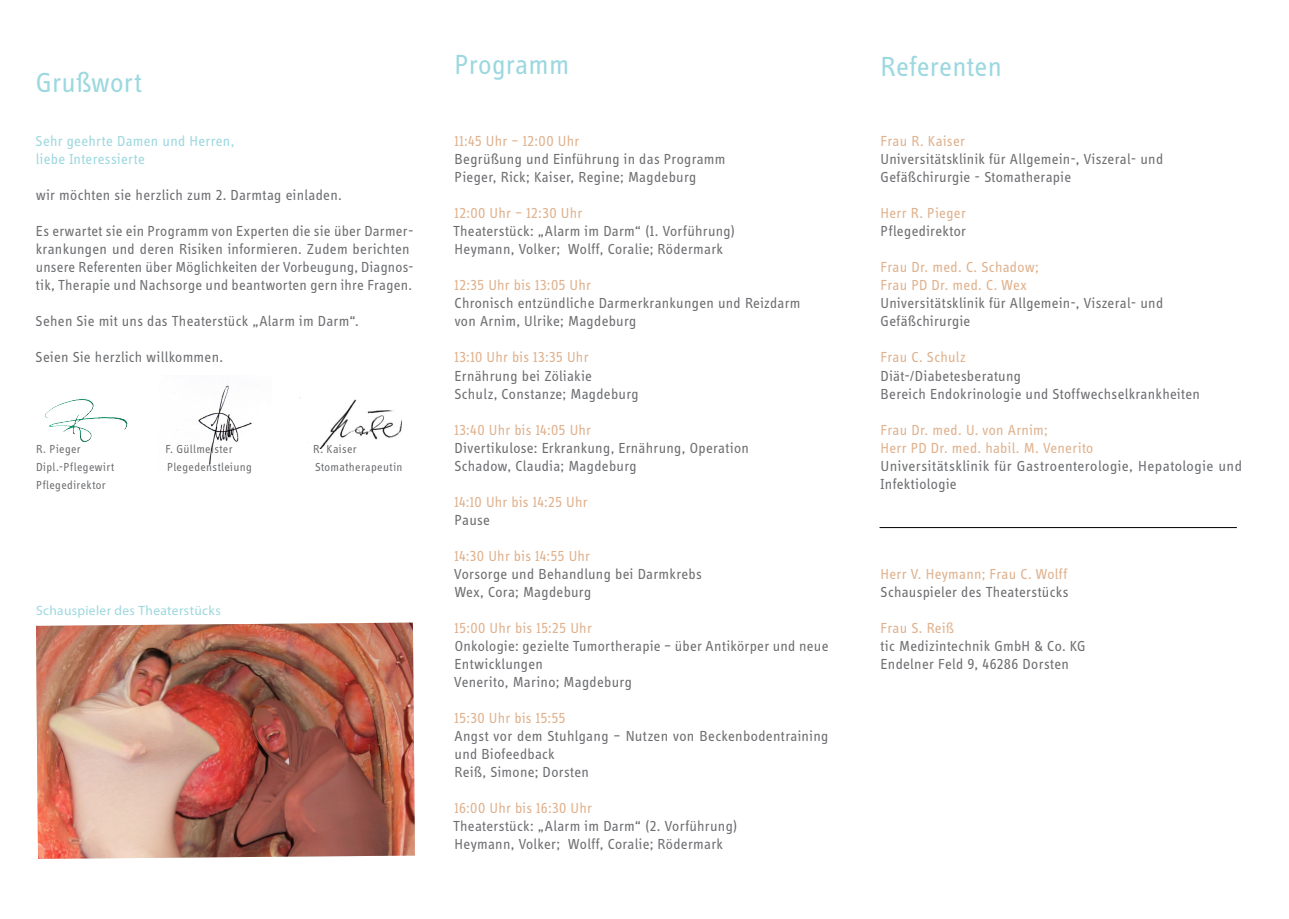
<style>
.page{position:relative;width:1289px;height:919px;background:#fff}
.page>*{position:absolute;margin:0;border:0;box-sizing:border-box;transform-origin:0 0}
.t1{font:28.5px "Info Display OT";letter-spacing:.01em;color:#9cd8df}
.t2{font:15px/18px "Info Display OT";letter-spacing:.02em;color:#6d6e71}
.t3{font:15px "Info Display OT";letter-spacing:.02em;color:#dfb18d}
.t4{font:15px "Info Display OT";letter-spacing:.02em;color:#9cd8df}
.t5{font:13.5px "Myriad Pro";letter-spacing:.025em;color:#9cd8df}
.t6{font:12px "Info Display OT";letter-spacing:.03em;color:#6d6e71}
</style>
<div class="page">
<img style="left:299px;top:397px;width:102px;height:51px">
<img style="left:177px;top:385px;width:75px;height:80px">
<img style="left:36px;top:622px;width:379px;height:236px">
<img style="left:45px;top:398px;width:83px;height:44px">
<hr style="left:879px;top:527px;width:357px;height:1px;background:#000">
<p class="t1" style="left:36px;top:66px;width:108px">Grußwort</p>
<p class="t4" style="left:36px;top:132px;width:200px">Sehr geehrte Damen und Herren,</p>
<p class="t4" style="left:36px;top:150px;width:110px">liebe Interessierte</p>
<p class="t2" style="left:36px;top:186px;width:307px">wir möchten sie herzlich zum 2. Darmtag einladen.</p>
<p class="t2" style="left:36px;top:222px;width:379px">Es erwartet sie ein Programm von Experten die sie über Darmer&shy;krankungen und deren Risiken informieren. Zudem berichten unsere Referenten über Möglichkeiten der Vorbeugung, Diagnos&shy;tik, Therapie und Nachsorge und beantworten gern ihre Fragen.</p>
<p class="t2" style="left:36px;top:312px;width:325px">Sehen Sie mit uns das Theaterstück „Alarm im Darm“.</p>
<p class="t2" style="left:36px;top:348px;width:189px">Seien Sie herzlich willkommen.</p>
<p class="t6" style="left:36px;top:441px;width:46px">R. Pieger</p>
<p class="t6" style="left:165px;top:441px;width:69px">F. Güllmeister</p>
<p class="t6" style="left:313px;top:441px;width:45px">R. Kaiser</p>
<p class="t6" style="left:36px;top:459px;width:80px">Dipl.-Pflegewirt</p>
<p class="t6" style="left:167px;top:459px;width:86px">Plegedenstleiung</p>
<p class="t6" style="left:315px;top:459px;width:89px">Stomatherapeutin</p>
<p class="t6" style="left:36px;top:477px;width:71px">Pflegedirektor</p>
<p class="t5" style="left:36px;top:601px;width:186px">Schauspieler des Theaterstücks</p>
<p class="t1" style="left:454px;top:48px;width:116px">Programm</p>
<p class="t3" style="left:454px;top:132px;width:126px">11:45 Uhr – 12:00 Uhr</p>
<p class="t2" style="left:454px;top:150px;width:272px">Begrüßung und Einführung in das Programm</p>
<p class="t2" style="left:454px;top:168px;width:243px">Pieger, Rick; Kaiser, Regine; Magdeburg</p>
<p class="t3" style="left:454px;top:204px;width:129px">12:00 Uhr – 12:30 Uhr</p>
<p class="t2" style="left:453px;top:222px;width:284px">Theaterstück: „Alarm im Darm“ (1. Vorführung)</p>
<p class="t2" style="left:454px;top:240px;width:270px">Heymann, Volker; Wolff, Coralie; Rödermark</p>
<p class="t3" style="left:454px;top:276px;width:138px">12:35 Uhr bis 13:05 Uhr</p>
<p class="t2" style="left:454px;top:294px;width:347px">Chronisch entzündliche Darmerkrankungen und Reizdarm</p>
<p class="t2" style="left:455px;top:312px;width:183px">von Arnim, Ulrike; Magdeburg</p>
<p class="t3" style="left:454px;top:348px;width:135px">13:10 Uhr bis 13:35 Uhr</p>
<p class="t2" style="left:454px;top:366px;width:139px">Ernährung bei Zöliakie</p>
<p class="t2" style="left:454px;top:384px;width:186px">Schulz, Constanze; Magdeburg</p>
<p class="t3" style="left:454px;top:420px;width:138px">13:40 Uhr bis 14:05 Uhr</p>
<p class="t2" style="left:454px;top:438px;width:296px">Divertikulose: Erkrankung, Ernährung, Operation</p>
<p class="t2" style="left:454px;top:456px;width:184px">Schadow, Claudia; Magdeburg</p>
<p class="t3" style="left:454px;top:492px;width:135px">14:10 Uhr bis 14:25 Uhr</p>
<p class="t2" style="left:454px;top:510px;width:37px">Pause</p>
<p class="t3" style="left:454px;top:546px;width:137px">14:30 Uhr bis 14:55 Uhr</p>
<p class="t2" style="left:454px;top:564px;width:249px">Vorsorge und Behandlung bei Darmkrebs</p>
<p class="t2" style="left:454px;top:582px;width:138px">Wex, Cora; Magdeburg</p>
<p class="t3" style="left:454px;top:618px;width:139px">15:00 Uhr bis 15:25 Uhr</p>
<p class="t2" style="left:454px;top:636px;width:375px">Onkologie: gezielte Tumortherapie – über Antikörper und neue<br>Entwicklungen</p>
<p class="t2" style="left:454px;top:672px;width:179px">Venerito, Marino; Magdeburg</p>
<p class="t3" style="left:454px;top:708px;width:113px">15:30 Uhr bis 15:55</p>
<p class="t2" style="left:454px;top:726px;width:375px">Angst vor dem Stuhlgang – Nutzen von Beckenbodentraining und Biofeedback</p>
<p class="t2" style="left:454px;top:762px;width:136px">Reiß, Simone; Dorsten</p>
<p class="t3" style="left:454px;top:798px;width:139px">16:00 Uhr bis 16:30 Uhr</p>
<p class="t2" style="left:453px;top:816px;width:286px">Theaterstück: „Alarm im Darm“ (2. Vorführung)</p>
<p class="t2" style="left:454px;top:834px;width:270px">Heymann, Volker; Wolff, Coralie; Rödermark</p>
<p class="t1" style="left:880px;top:50px;width:123px">Referenten</p>
<p class="t3" style="left:880px;top:132px;width:86px">Frau R. Kaiser</p>
<p class="t2" style="left:880px;top:150px;width:284px">Universitätsklinik für Allgemein-, Viszeral- und</p>
<p class="t2" style="left:880px;top:168px;width:192px">Gefäßchirurgie - Stomatherapie</p>
<p class="t3" style="left:880px;top:204px;width:87px">Herr R. Pieger</p>
<p class="t2" style="left:880px;top:222px;width:87px">Pflegedirektor</p>
<p class="t3" style="left:880px;top:258px;width:160px">Frau Dr. med. C. Schadow;</p>
<p class="t3" style="left:880px;top:276px;width:147px">Frau PD Dr. med. C. Wex</p>
<p class="t2" style="left:880px;top:294px;width:284px">Universitätsklinik für Allgemein-, Viszeral- und</p>
<p class="t2" style="left:880px;top:312px;width:91px">Gefäßchirurgie</p>
<p class="t3" style="left:880px;top:348px;width:87px">Frau C. Schulz</p>
<p class="t2" style="left:880px;top:366px;width:142px">Diät-/Diabetesberatung</p>
<p class="t2" style="left:880px;top:384px;width:321px">Bereich Endokrinologie und Stoffwechselkrankheiten</p>
<p class="t3" style="left:880px;top:420px;width:169px">Frau Dr. med. U. von Arnim;</p>
<p class="t3" style="left:880px;top:438px;width:214px">Herr PD Dr. med. habil. M. Venerito</p>
<p class="t2" style="left:880px;top:456px;width:363px">Universitätsklinik für Gastroenterologie, Hepatologie und<br>Infektiologie</p>
<p class="t3" style="left:880px;top:564px;width:188px">Herr V. Heymann; Frau C. Wolff</p>
<p class="t2" style="left:880px;top:582px;width:189px">Schauspieler des Theaterstücks</p>
<p class="t3" style="left:880px;top:618px;width:75px">Frau S. Reiß</p>
<p class="t2" style="left:880px;top:636px;width:207px">tic Medizintechnik GmbH &amp; Co. KG</p>
<p class="t2" style="left:880px;top:654px;width:190px">Endelner Feld 9, 46286 Dorsten</p>
</div>
